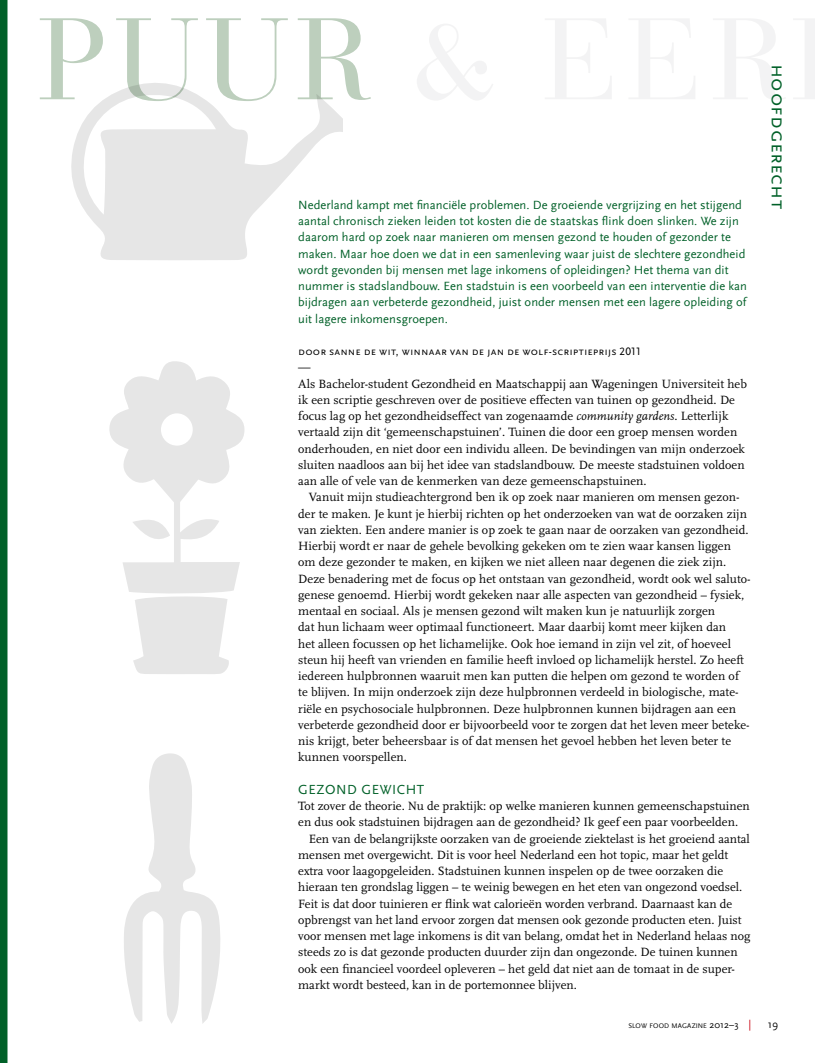
<style>
.page{position:relative;width:815px;height:1063px;background:#fff}
.page>*{position:absolute;margin:0;border:0;box-sizing:border-box;transform-origin:0 0}
.t1{font:20.62px "Scala Sans Caps";letter-spacing:.025em;color:#006028}
.t2{font:13.75px "Scala Sans Caps";letter-spacing:.04em;color:#006028}
.t3{font:12.5px/16.2px "Scala";letter-spacing:.005em;color:#000}
.t4{font:12.5px/16.2px "Scala Sans";letter-spacing:.005em;color:#006028}
.t5{font:11.25px "Scala Sans Caps";letter-spacing:.01em;color:#000}
.t6{font:11.25px "Scala Sans";color:#000}
.t7{font:7px "Scala Sans";letter-spacing:.005em;color:#000}
.s1{font-style:italic}
.s2{font-size:10px}
.s3{font-size:11.25px;color:#cb0d1a}
</style>
<div class="page">
<svg style="left:40px;top:18px;width:331px;height:82px"></svg>
<svg style="left:417px;top:19px;width:368px;height:81px"></svg>
<svg style="left:793px;top:19px;width:22px;height:80px"></svg>
<svg style="left:67px;top:77px;width:276px;height:183px"></svg>
<svg style="left:124px;top:753px;width:96px;height:271px"></svg>
<svg style="left:109px;top:361px;width:136px;height:313px"></svg>
<div style="left:0;top:0;width:8px;height:1063px;background:#006028"></div>
<p class="t4" style="left:298px;top:197px;width:450px">Nederland kampt met financiële problemen. De groeiende vergrijzing en het stijgend aantal chronisch zieken leiden tot kosten die de staatskas flink doen slinken. We zijn daarom hard op zoek naar manieren om mensen gezond te houden of gezonder te maken. Maar hoe doen we dat in een samenleving waar juist de slechtere gezondheid wordt gevonden bij mensen met lage inkomens of opleidingen? Het thema van dit nummer is stadslandbouw. Een stadstuin is een voorbeeld van een interventie die kan bijdragen aan verbeterde gezondheid, juist onder mensen met een lagere opleiding of uit lagere inkomensgroepen.</p>
<p class="t5" style="left:298px;top:345px;width:345px">door sanne de wit, winnaar van de jan de wolf-scriptieprijs 2011</p>
<p class="t3" style="left:298px;top:359px;width:450px">—<br>Als Bachelor-student Gezondheid en Maatschappij aan Wageningen Universiteit heb ik een scriptie geschreven over de positieve effecten van tuinen op gezondheid. De focus lag op het gezondheidseffect van zogenaamde <span class="s1">community gardens</span>. Letterlijk vertaald zijn dit ‘gemeenschapstuinen’. Tuinen die door een groep mensen worden onderhouden, en niet door een individu alleen. De bevindingen van mijn onderzoek sluiten naadloos aan bij het idee van stadslandbouw. De meeste stadstuinen voldoen aan alle of vele van de kenmerken van deze gemeenschapstuinen.</p>
<p class="t3" style="left:298px;top:489px;width:454px;text-indent:11px">Vanuit mijn studieachtergrond ben ik op zoek naar manieren om mensen gezon&shy;der te maken. Je kunt je hierbij richten op het onderzoeken van wat de oorzaken zijn van ziekten. Een andere manier is op zoek te gaan naar de oorzaken van gezondheid.<br>Hierbij wordt er naar de gehele bevolking gekeken om te zien waar kansen liggen om deze gezonder te maken, en kijken we niet alleen naar degenen die ziek zijn.<br>Deze benadering met de focus op het ontstaan van gezondheid, wordt ook wel saluto&shy;genese genoemd. Hierbij wordt gekeken naar alle aspecten van gezondheid – fysiek, mentaal en sociaal. Als je mensen gezond wilt maken kun je natuurlijk zorgen<br>dat hun lichaam weer optimaal functioneert. Maar daarbij komt meer kijken dan<br>het alleen focussen op het lichamelijke. Ook hoe iemand in zijn vel zit, of hoeveel steun hij heeft van vrienden en familie heeft invloed op lichamelijk herstel. Zo heeft iedereen hulpbronnen waaruit men kan putten die helpen om gezond te worden of te blijven. In mijn onderzoek zijn deze hulpbronnen verdeeld in biologische, mate&shy;riële en psychosociale hulpbronnen. Deze hulpbronnen kunnen bijdragen aan een verbeterde gezondheid door er bijvoorbeeld voor te zorgen dat het leven meer beteke&shy;nis krijgt, beter beheersbaar is of dat mensen het gevoel hebben het leven beter te kunnen voorspellen.</p>
<p class="t2" style="left:298px;top:782px;width:128px">GEZOND GEWICHT</p>
<p class="t3" style="left:298px;top:798px;width:453px">Tot zover de theorie. Nu de praktijk: op welke manieren kunnen gemeenschapstuinen</p>
<p class="t3" style="left:298px;top:814px;width:441px">en dus ook stadstuinen bijdragen aan de gezondheid? Ik geef een paar voorbeelden.</p>
<p class="t3" style="left:309px;top:831px;width:443px">Een van de belangrijkste oorzaken van de groeiende ziektelast is het groeiend aantal</p>
<p class="t3" style="left:298px;top:847px;width:431px">mensen met overgewicht. Dit is voor heel Nederland een hot topic, maar het geldt</p>
<p class="t3" style="left:298px;top:863px;width:426px">extra voor laagopgeleiden. Stadstuinen kunnen inspelen op de twee oorzaken die</p>
<p class="t3" style="left:298px;top:879px;width:446px">hieraan ten grondslag liggen – te weinig bewegen en het eten van ongezond voedsel.</p>
<p class="t3" style="left:298px;top:896px;width:436px">Feit is dat door tuinieren er flink wat calorieën worden verbrand. Daarnaast kan de</p>
<p class="t3" style="left:298px;top:912px;width:445px">opbrengst van het land ervoor zorgen dat mensen ook gezonde producten eten. Juist</p>
<p class="t3" style="left:298px;top:928px;width:454px">voor mensen met lage inkomens is dit van belang, omdat het in Nederland helaas nog</p>
<p class="t3" style="left:298px;top:944px;width:441px">steeds zo is dat gezonde producten duurder zijn dan ongezonde. De tuinen kunnen</p>
<p class="t3" style="left:298px;top:961px;width:438px">ook een financieel voordeel opleveren – het geld dat niet aan de tomaat in de super-</p>
<p class="t3" style="left:298px;top:977px;width:280px">markt wordt besteed, kan in de portemonnee blijven.</p>
<h1 class="t1" style="left:790px;top:64px;width:147px;rotate:90deg">hoofdgerecht</h1>
<p class="t7" style="left:628px;top:1022px;width:124px">SLOW FOOD MAGAZINE <span class="s2">2012–3</span> <span class="s3">|</span></p>
<p class="t6" style="left:768px;top:1018px;width:12px">19</p>
</div>
